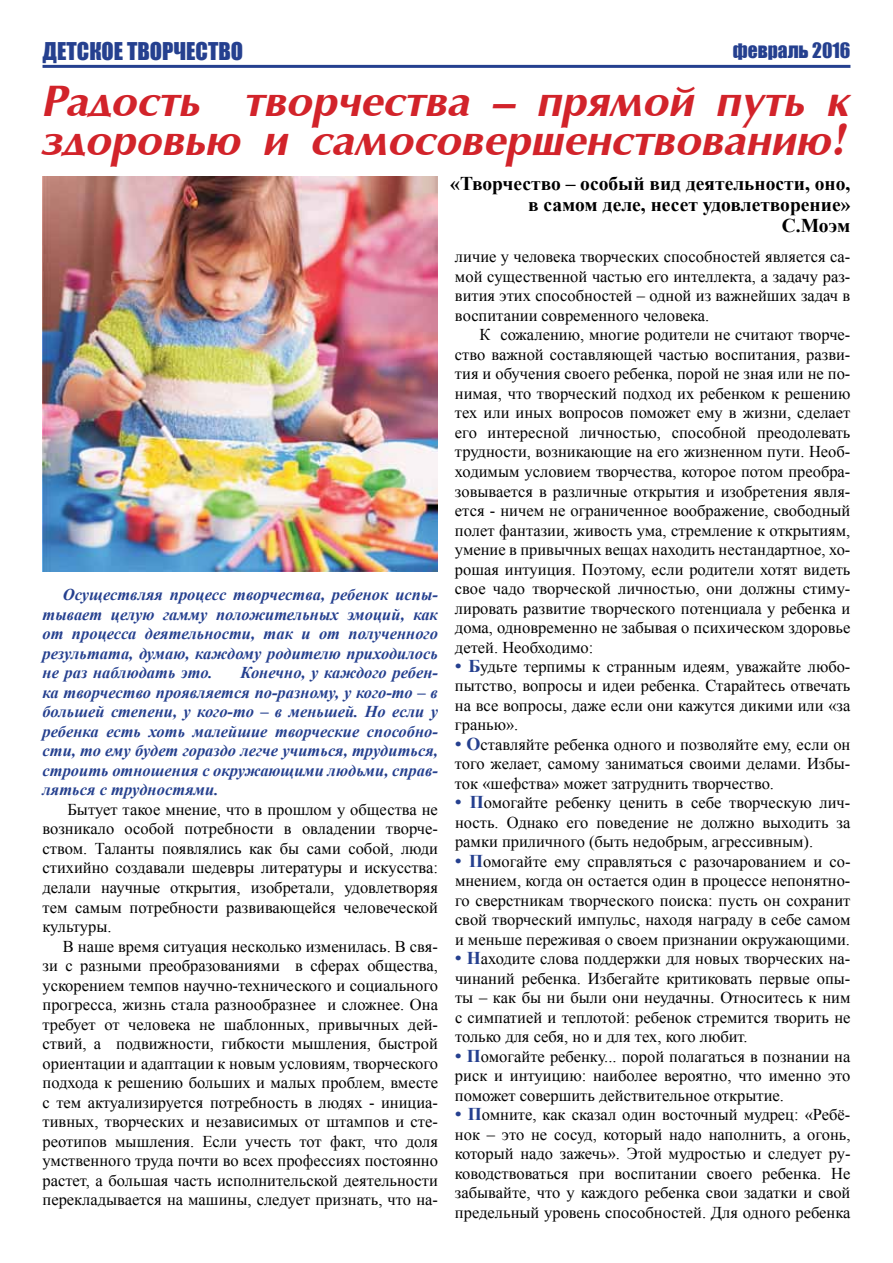
<style>
.page{position:relative;width:893px;height:1263px;background:#fff}
.page>*{position:absolute;margin:0;border:0;box-sizing:border-box;transform-origin:0 0}
.t1{font:italic 700 45px/39px "AG Optima Cyr";color:#d2232a}
.t2{font:22.5px "Impact";color:#25408f}
.t3{font:700 19.5px/21px "Times New Roman";color:#000;text-align:right}
.t4{font:19.5px "Impact";color:#25408f}
.t5{font:16.5px/19.5px "Times New Roman";color:#000;text-align:justify}
.t6{font:italic 700 16.5px/19.5px "Times New Roman";color:#25408f;text-align:justify}
.s1{font-weight:700;font-size:18px;color:#25408f}
</style>
<div class="page">
<hr style="left:43px;top:65px;width:807px;height:3px;background:#25408f">
<img style="left:43px;top:177px;width:395px;height:395px">
<h2 class="t2" style="left:43px;top:34px;width:202px">детское творчество</h2>
<p class="t4" style="left:733px;top:35px;width:119px">февраль 2016</p>
<h1 class="t1" style="left:43px;top:82px;width:809px">Радость творчества – прямой путь к здоровью и самосовершенствованию!</h1>
<p class="t3" style="left:450px;top:173px;width:402px">«Творчество – особый вид деятельности, оно, в самом деле, несет удовлетворение»<br>С.Моэм</p>
<p class="t6" style="left:43px;top:585px;width:397px;text-indent:20px">Осуществляя процесс творчества, ребенок испы&shy;тывает целую гамму положительных эмоций, как от процесса деятельности, так и от полученного результата, думаю, каждому родителю приходилось не раз наблюдать это.</p>
<p class="t6" style="left:43px;top:663px;width:397px;text-indent:198px">Конечно, у каждого ребен&shy;ка творчество проявляется по-разному, у кого-то – в большей степени, у кого-то – в меньшей. Но если у ребенка есть хоть малейшие творческие способно&shy;сти, то ему будет гораздо легче учиться, трудиться, строить отношения с окружающими людьми, справ&shy;ляться с трудностями.</p>
<p class="t5" style="left:43px;top:799px;width:397px;text-indent:25px">Бытует такое мнение, что в прошлом у общества не возникало особой потребности в овладении творче&shy;ством. Таланты появлялись как бы сами собой, люди стихийно создавали шедевры литературы и искусства: делали научные открытия, изобретали, удовлетворяя тем самым потребности развивающейся человеческой культуры.</p>
<p class="t5" style="left:43px;top:936px;width:397px;text-indent:20px">В наше время ситуация несколько изменилась. В свя&shy;зи с разными преобразованиями в сферах общества, ускорением темпов научно-технического и социального прогресса, жизнь стала разнообразнее и сложнее. Она требует от человека не шаблонных, привычных дей&shy;ствий, а подвижности, гибкости мышления, быстрой ориентации и адаптации к новым условиям, творческого подхода к решению больших и малых проблем, вместе с тем актуализируется потребность в людях - инициа&shy;тивных, творческих и независимых от штампов и сте&shy;реотипов мышления. Если учесть тот факт, что доля умственного труда почти во всех профессиях постоянно растет, а большая часть исполнительской деятельности перекладывается на машины, следует признать, что на-</p>
<p class="t5" style="left:455px;top:247px;width:397px">личие у человека творческих способностей является са&shy;мой существенной частью его интеллекта, а задачу раз&shy;вития этих способностей – одной из важнейших задач в воспитании современного человека.</p>
<p class="t5" style="left:455px;top:325px;width:397px;text-indent:25px">К сожалению, многие родители не считают творче&shy;ство важной составляющей частью воспитания, разви&shy;тия и обучения своего ребенка, порой не зная или не по&shy;нимая, что творческий подход их ребенком к решению тех или иных вопросов поможет ему в жизни, сделает его интересной личностью, способной преодолевать трудности, возникающие на его жизненном пути. Необ&shy;ходимым условием творчества, которое потом преобра&shy;зовывается в различные открытия и изобретения явля&shy;ется - ничем не ограниченное воображение, свободный полет фантазии, живость ума, стремление к открытиям, умение в привычных вещах находить нестандартное, хо&shy;рошая интуиция. Поэтому, если родители хотят видеть свое чадо творческой личностью, они должны стиму&shy;лировать развитие творческого потенциала у ребенка и дома, одновременно не забывая о психическом здоровье детей. Необходимо:</p>
<p class="t5" style="left:455px;top:656px;width:397px"><span class="s1">• Б</span>удьте терпимы к странным идеям, уважайте любо&shy;пытство, вопросы и идеи ребенка. Старайтесь отвечать на все вопросы, даже если они кажутся дикими или «за гранью».</p>
<p class="t5" style="left:455px;top:734px;width:397px"><span class="s1">• О</span>ставляйте ребенка одного и позволяйте ему, если он того желает, самому заниматься своими делами. Избы&shy;ток «шефства» может затруднить творчество.</p>
<p class="t5" style="left:455px;top:793px;width:397px"><span class="s1">• П</span>омогайте ребенку ценить в себе творческую лич&shy;ность. Однако его поведение не должно выходить за рамки приличного (быть недобрым, агрессивным).</p>
<p class="t5" style="left:455px;top:851px;width:397px"><span class="s1">• П</span>омогайте ему справляться с разочарованием и со&shy;мнением, когда он остается один в процессе непонятно&shy;го сверстникам творческого поиска: пусть он сохранит свой творческий импульс, находя награду в себе самом и меньше переживая о своем признании окружающими.</p>
<p class="t5" style="left:455px;top:949px;width:397px"><span class="s1">• Н</span>аходите слова поддержки для новых творческих на&shy;чинаний ребенка. Избегайте критиковать первые опы&shy;ты – как бы ни были они неудачны. Относитесь к ним с симпатией и теплотой: ребенок стремится творить не только для себя, но и для тех, кого любит.</p>
<p class="t5" style="left:455px;top:1046px;width:397px"><span class="s1">• П</span>омогайте ребенку... порой полагаться в познании на риск и интуицию: наиболее вероятно, что именно это поможет совершить действительное открытие.</p>
<p class="t5" style="left:455px;top:1105px;width:397px"><span class="s1">• П</span>омните, как сказал один восточный мудрец: «Ребё&shy;нок – это не сосуд, который надо наполнить, а огонь, который надо зажечь». Этой мудростью и следует ру&shy;ководствоваться при воспитании своего ребенка. Не забывайте, что у каждого ребенка свои задатки и свой предельный уровень способностей. Для одного ребенка</p>
</div>
